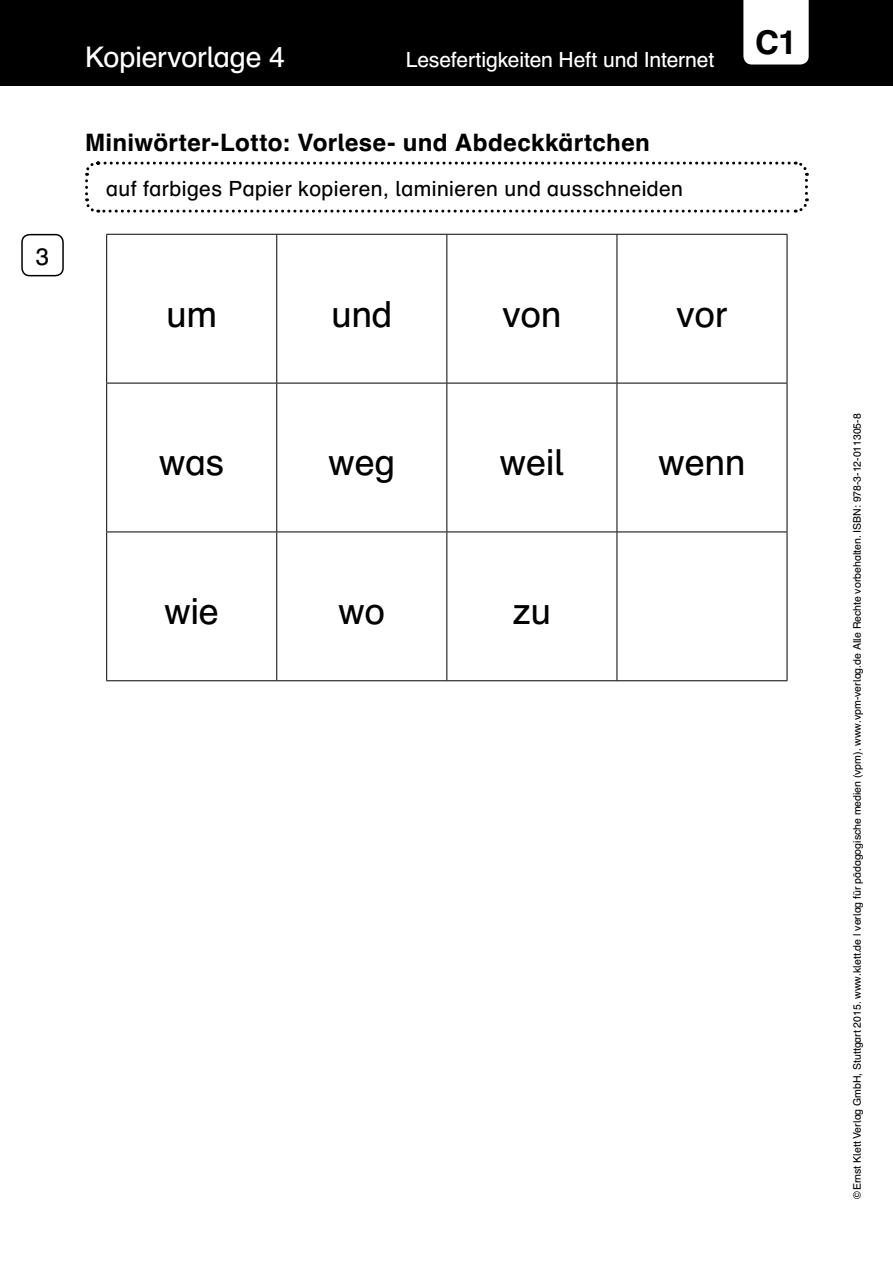
<style>
.page{position:relative;width:893px;height:1263px;background:#fff}
.page>*{position:absolute;margin:0;border:0;box-sizing:border-box;transform-origin:0 0}
.t1{font:36px "Schulbuch Nord OT";color:#000}
.t2{font:28.5px "Schulbuch Nord OT";letter-spacing:-.01em;color:#fff}
.t3{font:700 24px "Schulbuch Nord OT";letter-spacing:.015em;color:#000}
.t4{font:24px "Schulbuch Nord OT";color:#000}
.t5{font:21px "Schulbuch Nord OT";letter-spacing:.02em;color:#000}
.t6{font:21px "Schulbuch Nord OT";letter-spacing:-.01em;color:#fff}
.t7{font:10.5px "Schulbuch Nord OT";letter-spacing:-.005em;color:#000}
</style>
<div class="page">
<div style="left:0;top:0;width:893px;height:85px;background:#000"></div>
<div style="left:743px;top:0;width:66px;height:65px;background:#fff"></div>
<div style="left:21px;top:234px;width:43px;height:42px;border:2px solid #000;border-radius:8px"></div>
<svg style="left:85px;top:161px;width:724px;height:52px"></svg>
<hr style="left:106px;top:383px;width:1px;height:148px;background:#000">
<hr style="left:276px;top:383px;width:1px;height:148px;background:#000">
<hr style="left:446px;top:383px;width:1px;height:148px;background:#000">
<hr style="left:617px;top:383px;width:1px;height:148px;background:#000">
<hr style="left:787px;top:383px;width:1px;height:148px;background:#000">
<hr style="left:106px;top:531px;width:171px;height:1px;background:#000">
<hr style="left:106px;top:532px;width:1px;height:148px;background:#000">
<hr style="left:277px;top:531px;width:170px;height:1px;background:#000">
<hr style="left:276px;top:532px;width:1px;height:148px;background:#000">
<hr style="left:447px;top:531px;width:170px;height:1px;background:#000">
<hr style="left:446px;top:532px;width:1px;height:148px;background:#000">
<hr style="left:617px;top:531px;width:170px;height:1px;background:#000">
<hr style="left:617px;top:532px;width:1px;height:148px;background:#000">
<hr style="left:787px;top:532px;width:1px;height:148px;background:#000">
<hr style="left:106px;top:680px;width:171px;height:1px;background:#000">
<hr style="left:277px;top:680px;width:170px;height:1px;background:#000">
<hr style="left:447px;top:680px;width:170px;height:1px;background:#000">
<hr style="left:617px;top:680px;width:170px;height:1px;background:#000">
<hr style="left:106px;top:234px;width:171px;height:1px;background:#000">
<hr style="left:106px;top:235px;width:1px;height:148px;background:#000">
<hr style="left:277px;top:234px;width:170px;height:1px;background:#000">
<hr style="left:276px;top:235px;width:1px;height:148px;background:#000">
<hr style="left:447px;top:234px;width:170px;height:1px;background:#000">
<hr style="left:446px;top:235px;width:1px;height:148px;background:#000">
<hr style="left:617px;top:234px;width:170px;height:1px;background:#000">
<hr style="left:617px;top:235px;width:1px;height:148px;background:#000">
<hr style="left:787px;top:235px;width:1px;height:148px;background:#000">
<hr style="left:106px;top:383px;width:171px;height:1px;background:#000">
<hr style="left:277px;top:383px;width:170px;height:1px;background:#000">
<hr style="left:447px;top:383px;width:170px;height:1px;background:#000">
<hr style="left:617px;top:383px;width:170px;height:1px;background:#000">
<h3 class="t4" style="left:36px;top:242px;width:15px">3</h3>
<h2 class="t2" style="left:85px;top:39px;width:201px">Kopiervorlage 4</h2>
<h3 class="t6" style="left:406px;top:47px;width:393px">Lesefertigkeiten Heft und Internet <sup>C1</sup></h3>
<h3 class="t3" style="left:85px;top:128px;width:566px">Miniwörter-Lotto: Vorlese- und Abdeckkärtchen</h3>
<h3 class="t5" style="left:106px;top:176px;width:578px">auf farbiges Papier kopieren, laminieren und ausschneiden</h3>
<h1 class="t1" style="left:166px;top:291px;width:52px">um</h1>
<h1 class="t1" style="left:331px;top:291px;width:62px">und</h1>
<h1 class="t1" style="left:502px;top:291px;width:60px">von</h1>
<h1 class="t1" style="left:677px;top:291px;width:52px">vor</h1>
<h1 class="t1" style="left:159px;top:440px;width:66px">was</h1>
<h1 class="t1" style="left:328px;top:440px;width:68px">weg</h1>
<h1 class="t1" style="left:500px;top:440px;width:66px">weil</h1>
<h1 class="t1" style="left:658px;top:440px;width:88px">wenn</h1>
<h1 class="t1" style="left:164px;top:589px;width:56px">wie</h1>
<h1 class="t1" style="left:338px;top:589px;width:48px">wo</h1>
<h1 class="t1" style="left:513px;top:589px;width:40px">zu</h1>
<p class="t7" style="left:851px;top:1199px;width:787px;rotate:-90deg">©Ernst Klett Verlag GmbH, Stuttgart 2015. www.klett.de | verlag für pädagogische medien (vpm). www.vpm-verlag.de Alle Rechte vorbehalten. ISBN: 978-3-12-011305-8</p>
</div>
